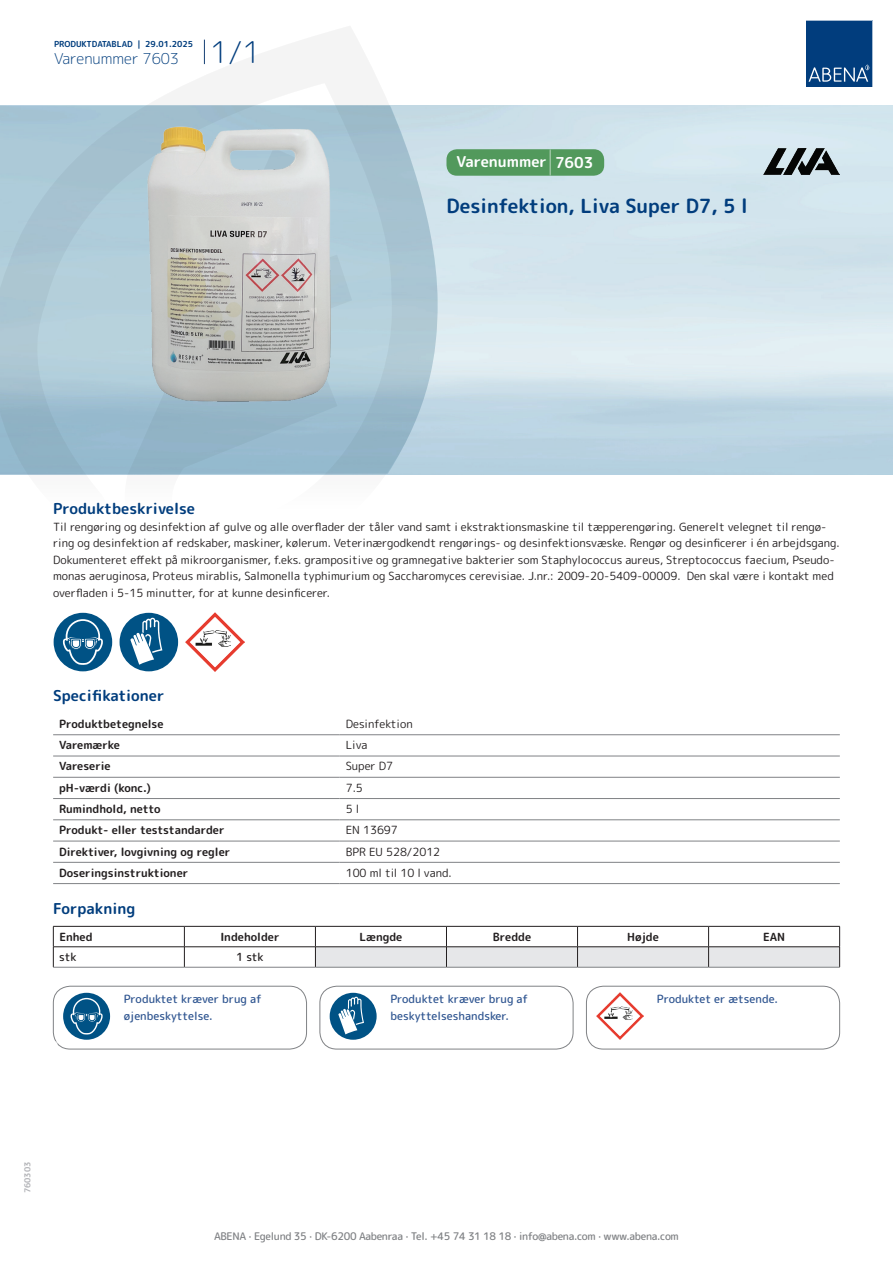
<style>
.page{position:relative;width:893px;height:1263px;background:#fff}
.page>*{position:absolute;margin:0;border:0;box-sizing:border-box;transform-origin:0 0}
.t1{font:700 19.5px "Rounded Mplus 1 c";color:#013d7d}
.t2{font:700 15px "Rounded Mplus 1 c";color:#013d7d}
.t3{font:300 15px "Rounded Mplus 1 c";color:#013d7d}
.t4{font:700 15px "Rounded Mplus 1 c";color:#fff}
.t5{font:11.25px/16.5px "Rounded Mplus 1 c";color:#231f20}
.t6{font:700 11.25px "Rounded Mplus 1 c";color:#231f20}
.t7{font:500 11.25px/16.5px "Rounded Mplus 1 c";color:#305691}
.t8{font:500 11.25px "Rounded Mplus 1 c";letter-spacing:-.01em;color:#231f20}
.t9{font:500 10.5px "Rounded Mplus 1 c";letter-spacing:-.03em;color:#808285}
.t10{font:700 10.5px "Rounded Mplus 1 c";color:#fff}
.t11{font:700 8.25px "Rounded Mplus 1 c";color:#013d7d}
.t12{font:700 8.25px "Rounded Mplus 1 c";color:#b2b3b7}
.s1{font-size:30px}
.s2{font-size:25.5px}
</style>
<div class="page">
<img style="left:439px;top:106px;width:454px;height:368px">
<svg style="left:0;top:26px;width:439px;height:449px"></svg>
<svg style="left:0;top:106px;width:438px;height:368px;background:#a6c4d3"></svg>
<svg style="left:204px;top:40px;width:1px;height:24px"></svg>
<svg style="left:806px;top:20px;width:67px;height:67px;background:#144b86"></svg>
<img style="left:147px;top:127px;width:184px;height:275px">
<div style="left:54px;top:613px;width:58px;height:58px;background:#005285;border-radius:50%"></div>
<svg style="left:63px;top:613px;width:40px;height:52px"></svg>
<div style="left:120px;top:613px;width:58px;height:58px;background:#005285;border-radius:50%"></div>
<svg style="left:130px;top:618px;width:32px;height:47px"></svg>
<img style="left:185px;top:613px;width:59px;height:58px">
<hr style="left:53px;top:734px;width:287px;height:1px;background:#808285">
<hr style="left:340px;top:734px;width:500px;height:1px;background:#808285">
<hr style="left:53px;top:756px;width:287px;height:1px;background:#808285">
<hr style="left:340px;top:756px;width:500px;height:1px;background:#808285">
<hr style="left:53px;top:777px;width:287px;height:1px;background:#808285">
<hr style="left:340px;top:777px;width:500px;height:1px;background:#808285">
<hr style="left:53px;top:798px;width:287px;height:1px;background:#808285">
<hr style="left:340px;top:798px;width:500px;height:1px;background:#808285">
<hr style="left:53px;top:819px;width:287px;height:1px;background:#808285">
<hr style="left:340px;top:819px;width:500px;height:1px;background:#808285">
<hr style="left:53px;top:841px;width:287px;height:1px;background:#808285">
<hr style="left:340px;top:841px;width:500px;height:1px;background:#808285">
<hr style="left:53px;top:862px;width:287px;height:1px;background:#808285">
<hr style="left:340px;top:862px;width:500px;height:1px;background:#808285">
<hr style="left:53px;top:883px;width:287px;height:1px;background:#808285">
<hr style="left:340px;top:883px;width:500px;height:1px;background:#808285">
<hr style="left:53px;top:926px;width:131px;height:1px;background:#231f20">
<hr style="left:184px;top:926px;width:131px;height:1px;background:#231f20">
<hr style="left:53px;top:946px;width:131px;height:1px;background:#231f20">
<svg style="left:53px;top:926px;width:1px;height:41px"></svg>
<hr style="left:184px;top:946px;width:131px;height:1px;background:#231f20">
<svg style="left:184px;top:926px;width:1px;height:41px"></svg>
<svg style="left:315px;top:926px;width:525px;height:41px"></svg>
<hr style="left:53px;top:967px;width:131px;height:1px;background:#808285">
<hr style="left:184px;top:967px;width:131px;height:1px;background:#808285">
<hr style="left:315px;top:967px;width:131px;height:1px;background:#808285">
<hr style="left:446px;top:967px;width:131px;height:1px;background:#808285">
<hr style="left:577px;top:967px;width:132px;height:1px;background:#808285">
<hr style="left:709px;top:967px;width:131px;height:1px;background:#808285">
<div style="left:63px;top:993px;width:47px;height:47px;background:#005285;border-radius:50%"></div>
<svg style="left:71px;top:993px;width:32px;height:41px"></svg>
<div style="left:53px;top:986px;width:254px;height:63px;border:1px solid #808285;border-radius:17px"></div>
<div style="left:330px;top:993px;width:47px;height:47px;background:#005285;border-radius:50%"></div>
<svg style="left:338px;top:997px;width:26px;height:37px"></svg>
<div style="left:320px;top:986px;width:253px;height:63px;border:1px solid #808285;border-radius:17px"></div>
<img style="left:596px;top:993px;width:47px;height:47px">
<div style="left:586px;top:986px;width:254px;height:63px;border:1px solid #808285;border-radius:17px"></div>
<div style="left:446px;top:149px;width:158px;height:27px;background:#52995c;border-radius:10px"></div>
<img style="left:763px;top:148px;width:77px;height:26px">
<p class="t11" style="left:54px;top:38px;width:141px">PRODUKTDATABLAD | 29.01.2025</p>
<h2 class="t3" style="left:54px;top:48px;width:208px">Varenummer 7603 <span class="s1">1/1</span></h2>
<h2 class="t4" style="left:457px;top:151px;width:138px">Varenummer <span class="s2">|</span> 7603</h2>
<h1 class="t1" style="left:446px;top:192px;width:303px">Desinfektion, Liva Super D7, 5 l</h1>
<h2 class="t2" style="left:53px;top:498px;width:143px">Produktbeskrivelse</h2>
<p class="t5" style="left:53px;top:518px;width:788px">Til rengøring og desinfektion af gulve og alle overflader der tåler vand samt i ekstraktionsmaskine til tæpperengøring. Generelt velegnet til rengø&shy;ring og desinfektion af redskaber, maskiner, kølerum. Veterinærgodkendt rengørings- og desinfektionsvæske. Rengør og desinficerer i én arbejdsgang.<br>Dokumenteret effekt på mikroorganismer, f.eks. grampositive og gramnegative bakterier som Staphylococcus aureus, Streptococcus faecium, Pseudo&shy;monas aeruginosa, Proteus mirablis, Salmonella typhimurium og Saccharomyces cerevisiae. J.nr.: 2009-20-5409-00009. Den skal være i kontakt med overfladen i 5-15 minutter, for at kunne desinficerer.</p>
<h2 class="t2" style="left:53px;top:685px;width:113px">Specifikationer</h2>
<p class="t6" style="left:59px;top:716px;width:106px">Produktbetegnelse</p>
<p class="t5" style="left:346px;top:715px;width:69px">Desinfektion</p>
<p class="t6" style="left:59px;top:737px;width:62px">Varemærke</p>
<p class="t5" style="left:346px;top:737px;width:23px">Liva</p>
<p class="t6" style="left:59px;top:758px;width:53px">Vareserie</p>
<p class="t5" style="left:346px;top:758px;width:49px">Super D7</p>
<p class="t6" style="left:59px;top:780px;width:93px">pH-værdi (konc.)</p>
<p class="t5" style="left:346px;top:779px;width:19px">7.5</p>
<p class="t6" style="left:59px;top:801px;width:103px">Rumindhold, netto</p>
<p class="t5" style="left:346px;top:801px;width:15px">5 l</p>
<p class="t6" style="left:59px;top:822px;width:167px">Produkt- eller teststandarder</p>
<p class="t5" style="left:346px;top:822px;width:54px">EN 13697</p>
<p class="t6" style="left:59px;top:843px;width:173px">Direktiver, lovgivning og regler</p>
<p class="t5" style="left:346px;top:843px;width:96px">BPR EU 528/2012</p>
<p class="t6" style="left:59px;top:865px;width:131px">Doseringsinstruktioner</p>
<p class="t5" style="left:346px;top:864px;width:108px">100 ml til 10 l vand.</p>
<h2 class="t2" style="left:53px;top:898px;width:84px">Forpakning</h2>
<p class="t6" style="left:59px;top:929px;width:35px">Enhed</p>
<p class="t6" style="left:220px;top:929px;width:61px">Indeholder</p>
<p class="t6" style="left:359px;top:929px;width:44px">Længde</p>
<p class="t6" style="left:493px;top:929px;width:40px">Bredde</p>
<p class="t6" style="left:627px;top:929px;width:33px">Højde</p>
<p class="t6" style="left:763px;top:929px;width:24px">EAN</p>
<p class="t8" style="left:59px;top:949px;width:19px">stk</p>
<p class="t8" style="left:236px;top:949px;width:29px">1 stk</p>
<p class="t7" style="left:124px;top:991px;width:139px">Produktet kræver brug af øjenbeskyttelse.</p>
<p class="t7" style="left:390px;top:991px;width:139px">Produktet kræver brug af beskyttelseshandsker.</p>
<p class="t7" style="left:657px;top:991px;width:123px">Produktet er ætsende.</p>
<p class="t10" style="left:53px;top:1038px;width:7px">*</p>
<p class="t12" style="left:22px;top:1193px;width:33px;rotate:-90deg">760303</p>
<p class="t9" style="left:214px;top:1229px;width:466px">ABENA · Egelund 35 · DK-6200 Aabenraa · Tel. +45 74 31 18 18 · info@abena.com · www.abena.com</p>
</div>
